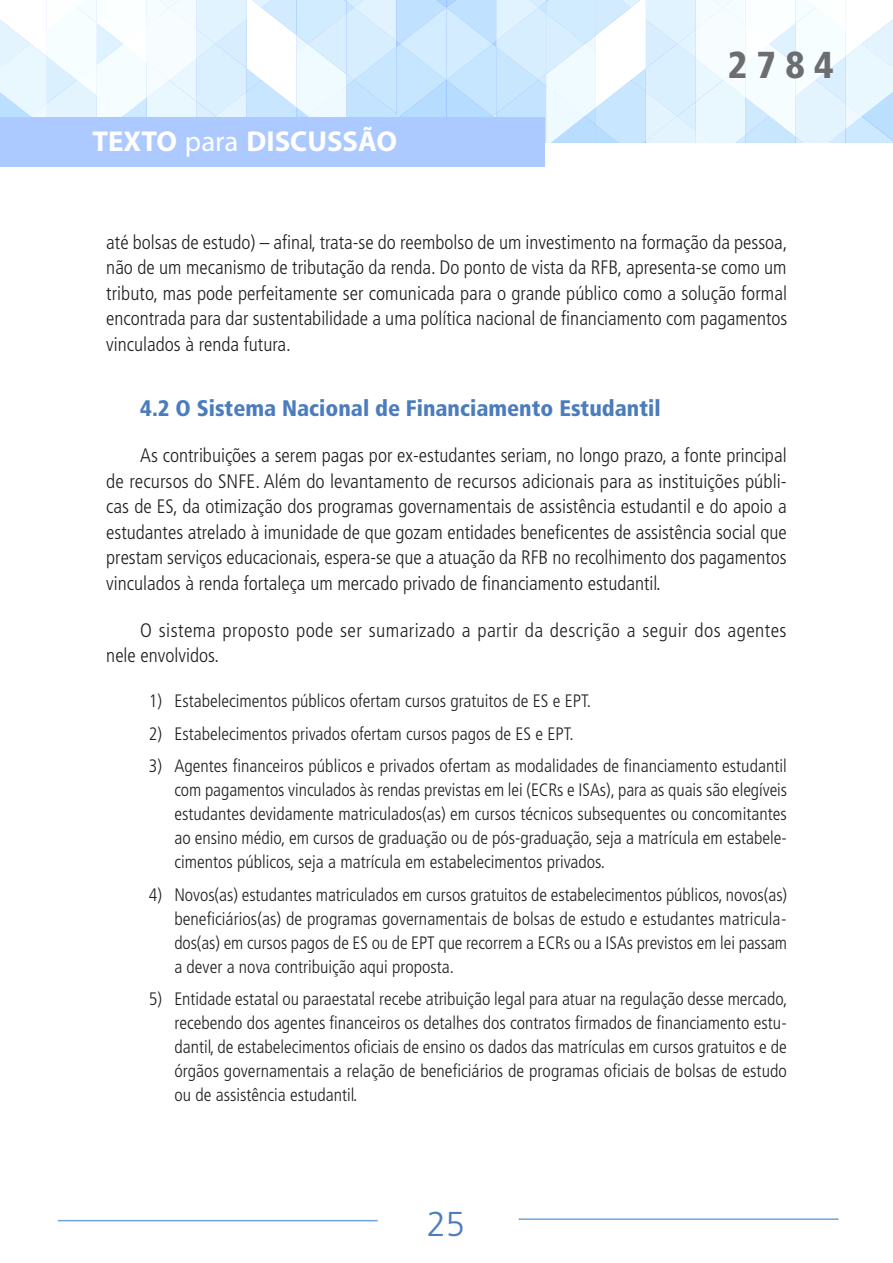
<style>
.page{position:relative;width:893px;height:1263px;background:#fff}
.page>*{position:absolute;margin:0;border:0;box-sizing:border-box;transform-origin:0 0}
.t1{font:900 condensed 37.5px "Frutiger LT Pro";color:#6c6d70}
.t2{font:300 34.5px "Frutiger LT Pro";color:#4b7cbe}
.t3{font:700 28.8px "Myriad Pro";color:#fff}
.titulo_2{font:900 condensed 22.5px "Frutiger LT Pro";color:#4b7cbe}
.texto_corrido{font:300 condensed 19.5px/25.5px "Frutiger LT Pro";color:#231f20;text-align:justify}
.texto_corrido-2{font:300 condensed 19.5px/25.5px "Frutiger LT Pro";letter-spacing:.02em;color:#231f20}
.t4{font:300 condensed 18px/24px "Frutiger LT Pro";color:#231f20;text-align:justify}
.s1{font-weight:400}
</style>
<div class="page">
<svg style="left:0;top:0;width:893px;height:143px"></svg>
<div style="left:0;top:118px;width:545px;height:49px;background:#accaff"></div>
<hr style="left:519px;top:1218px;width:319px;height:2px;background:#6fa5d9">
<hr style="left:58px;top:1220px;width:320px;height:1px;background:#6fa5d9">
<h3 class="t3" style="left:92px;top:122px;width:306px">TEXTO <span class="s1">para</span> DISCUSSÃO</h3>
<h1 class="t1" style="left:728px;top:42px;width:108px">2784</h1>
<p class="texto_corrido" style="left:106px;top:229px;width:683px">até bolsas de estudo) – afinal, trata-se do reembolso de um investimento na formação da pessoa, não de um mecanismo de tributação da renda. Do ponto de vista da RFB, apresenta-se como um tributo, mas pode perfeitamente ser comunicada para o grande público como a solução formal encontrada para dar sustentabilidade a uma política nacional de financiamento com pagamentos vinculados à renda futura.</p>
<p class="titulo_2" style="left:140px;top:394px;width:522px">4.2 O Sistema Nacional de Financiamento Estudantil</p>
<p class="texto_corrido" style="left:106px;top:443px;width:682px;text-indent:34px">As contribuições a serem pagas por ex-estudantes seriam, no longo prazo, a fonte principal de recursos do SNFE. Além do levantamento de recursos adicionais para as instituições públi&shy;cas de ES, da otimização dos programas governamentais de assistência estudantil e do apoio a estudantes atrelado à imunidade de que gozam entidades beneficentes de assistência social que prestam serviços educacionais, espera-se que a atuação da RFB no recolhimento dos pagamentos vinculados à renda fortaleça um mercado privado de financiamento estudantil.</p>
<p class="texto_corrido-2" style="left:106px;top:617px;width:682px;text-indent:34px">O sistema proposto pode ser sumarizado a partir da descrição a seguir dos agentes nele envolvidos.</p>
<p class="t4" style="left:149px;top:689px;width:444px">1) Estabelecimentos públicos ofertam cursos gratuitos de ES e EPT.</p>
<p class="t4" style="left:149px;top:722px;width:426px">2) Estabelecimentos privados ofertam cursos pagos de ES e EPT.</p>
<p class="t4" style="left:174px;top:754px;width:614px;text-indent:-26px">3) Agentes financeiros públicos e privados ofertam as modalidades de financiamento estudantil com pagamentos vinculados às rendas previstas em lei (ECRs e ISAs), para as quais são elegíveis estudantes devidamente matriculados(as) em cursos técnicos subsequentes ou concomitantes ao ensino médio, em cursos de graduação ou de pós-graduação, seja a matrícula em estabele&shy;cimentos públicos, seja a matrícula em estabelecimentos privados.</p>
<p class="t4" style="left:174px;top:883px;width:614px;text-indent:-26px">4) Novos(as) estudantes matriculados em cursos gratuitos de estabelecimentos públicos, novos(as) beneficiários(as) de programas governamentais de bolsas de estudo e estudantes matricula&shy;dos(as) em cursos pagos de ES ou de EPT que recorrem a ECRs ou a ISAs previstos em lei passam a dever a nova contribuição aqui proposta.</p>
<p class="t4" style="left:174px;top:987px;width:614px;text-indent:-26px">5) Entidade estatal ou paraestatal recebe atribuição legal para atuar na regulação desse mercado, recebendo dos agentes financeiros os detalhes dos contratos firmados de financiamento estu&shy;dantil, de estabelecimentos oficiais de ensino os dados das matrículas em cursos gratuitos e de órgãos governamentais a relação de beneficiários de programas oficiais de bolsas de estudo ou de assistência estudantil.</p>
<h2 class="t2" style="left:427px;top:1204px;width:40px">25</h2>
</div>
